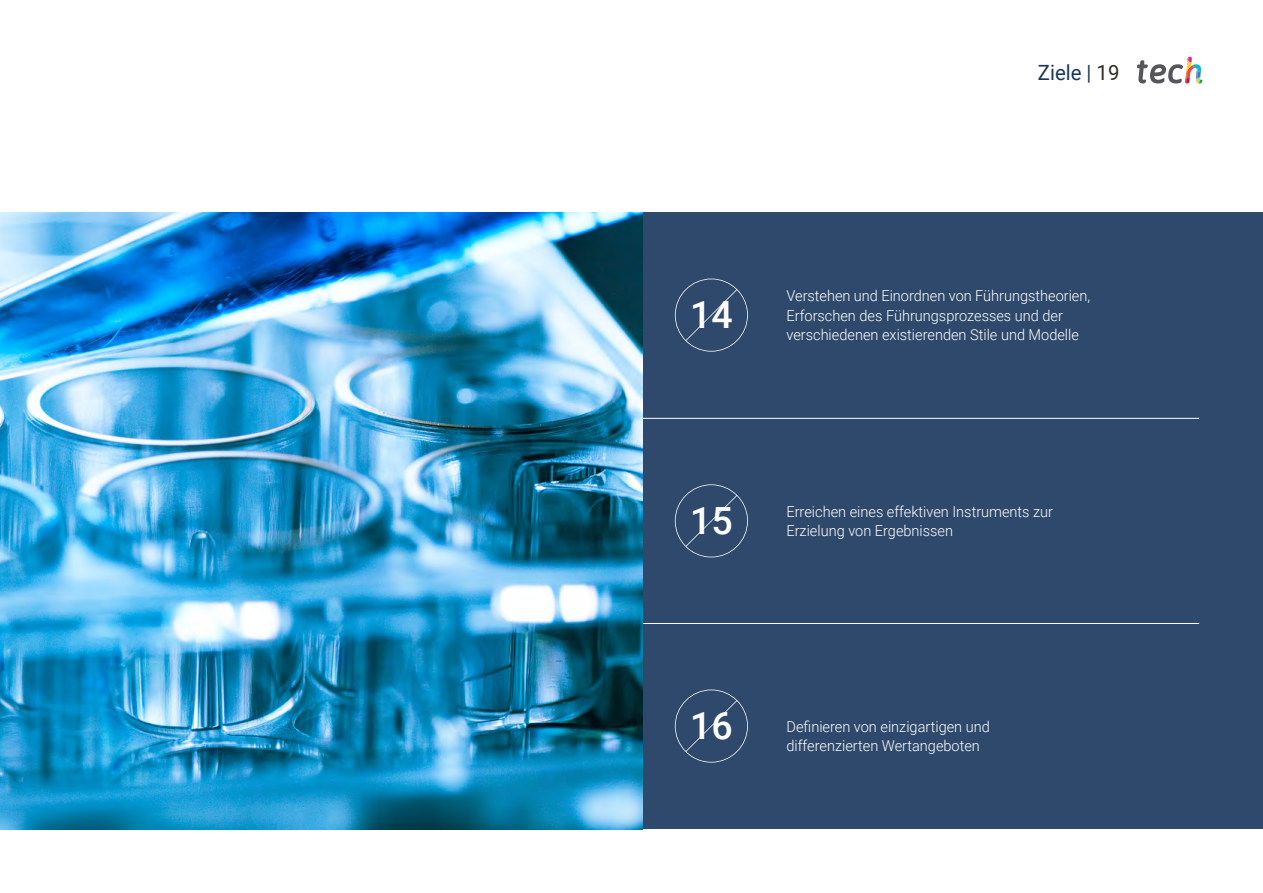
<style>
.page{position:relative;width:1263px;height:893px;background:#fff}
.page>*{position:absolute;margin:0;border:0;box-sizing:border-box;transform-origin:0 0}
.t1{font:500 37.5px "Roboto";color:#fff}
.t2{font:21px "Roboto";color:#1a355c}
.t3{font:300 15px/19.5px "Roboto";color:#fff}
.s1{color:#312e20}
</style>
<div class="page">
<svg style="left:1137px;top:57px;width:65px;height:27px"></svg>
<div style="left:642px;top:213px;width:621px;height:616px;background:#2e496b"></div>
<svg style="left:675px;top:279px;width:73px;height:73px"></svg>
<svg style="left:675px;top:484px;width:73px;height:73px"></svg>
<svg style="left:675px;top:689px;width:73px;height:74px"></svg>
<hr style="left:0;top:418px;width:1199px;height:1px;background:#fff">
<hr style="left:0;top:623px;width:1199px;height:1px;background:#fff">
<img style="left:0;top:213px;width:642px;height:616px">
<h2 class="t2" style="left:1038px;top:57px;width:83px">Ziele | <span class="s1">19</span></h2>
<h1 class="t1" style="left:690px;top:288px;width:44px">14</h1>
<p class="t3" style="left:786px;top:286px;width:305px">Verstehen und Einordnen von Führungstheorien,<br>Erforschen des Führungsprozesses und der verschiedenen existierenden Stile und Modelle</p>
<h1 class="t1" style="left:690px;top:494px;width:44px">15</h1>
<p class="t3" style="left:786px;top:501px;width:268px">Erreichen eines effektiven Instruments zur<br>Erzielung von Ergebnissen</p>
<h1 class="t1" style="left:690px;top:699px;width:44px">16</h1>
<p class="t3" style="left:786px;top:716px;width:205px">Definieren von einzigartigen und differenzierten Wertangeboten</p>
</div>
